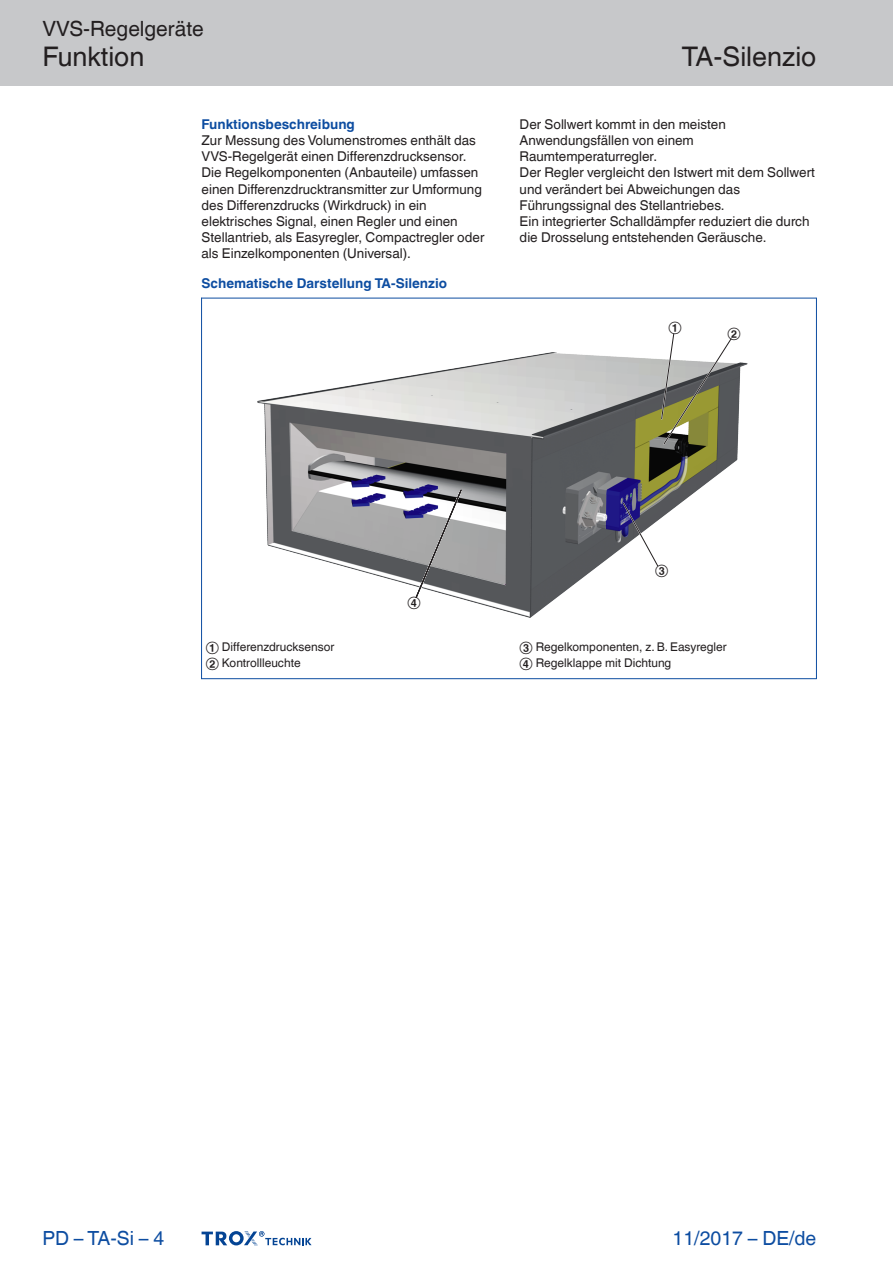
<style>
.page{position:relative;width:893px;height:1263px;background:#fff}
.page>*{position:absolute;margin:0;border:0;box-sizing:border-box;transform-origin:0 0}
.Navigation_3{font:27px "TROX Helvetica";color:#231f20}
.Navigation_2{font:27px "TROX Helvetica";color:#231f20}
.Navigation_1{font:21px "TROX Helvetica";color:#231f20}
.date{font:19.5px "TROX Helvetica";color:#0d4da1}
.pagina_li-re{font:19.5px "TROX Helvetica";color:#0d4da1}
.descr_txt_section_pa{font:13.5px/16.2px "TROX Helvetica";color:#231f20}
.Standard_oben_links{font:700 13.5px "TROX Helvetica";color:#0d4da1}
.descr_txt_section_ti{font:700 13.5px "TROX Helvetica";color:#0d4da1}
._30_graphic_index{font:12px "TROX Helvetica";color:#231f20}
.Update_OIDs{font:12px "TROX Helvetica";color:#231f20}
</style>
<div class="page">
<div style="left:0;top:0;width:893px;height:85px;background:#c7c8ca"></div>
<svg style="left:202px;top:1231px;width:110px;height:15px"></svg>
<svg style="left:202px;top:299px;width:546px;height:339px"></svg>
<hr style="left:201px;top:298px;width:1px;height:381px;background:#0d4da1">
<hr style="left:816px;top:298px;width:1px;height:381px;background:#0d4da1">
<hr style="left:201px;top:298px;width:615px;height:1px;background:#0d4da1">
<hr style="left:201px;top:678px;width:615px;height:1px;background:#0d4da1">
<p class="Navigation_1" style="left:43px;top:17px;width:163px">VVS-Regelgeräte</p>
<p class="Navigation_2" style="left:43px;top:41px;width:103px">Funktion</p>
<p class="descr_txt_section_ti" style="left:202px;top:116px;width:155px">Funktionsbeschreibung</p>
<p class="descr_txt_section_pa" style="left:202px;top:132px;width:276px">Zur Messung des Volumenstromes enthält das<br>VVS-Regelgerät einen Differenzdrucksensor.</p>
<p class="descr_txt_section_pa" style="left:202px;top:165px;width:284px">Die Regelkomponenten (Anbauteile) umfassen einen Differenzdrucktransmitter zur Umformung des Differenzdrucks (Wirkdruck) in ein elektrisches Signal, einen Regler und einen Stellantrieb, als Easyregler, Compactregler oder als Einzelkomponenten (Universal).</p>
<p class="Standard_oben_links" style="left:202px;top:276px;width:247px">Schematische Darstellung TA-Silenzio</p>
<p class="Navigation_3" style="left:682px;top:41px;width:136px">TA-Silenzio</p>
<p class="descr_txt_section_pa" style="left:520px;top:116px;width:208px">Der Sollwert kommt in den meisten<br>Anwendungsfällen von einem<br>Raumtemperaturregler.</p>
<p class="descr_txt_section_pa" style="left:520px;top:165px;width:297px">Der Regler vergleicht den Istwert mit dem Sollwert und verändert bei Abweichungen das<br>Führungssignal des Stellantriebes.</p>
<p class="descr_txt_section_pa" style="left:520px;top:213px;width:292px">Ein integrierter Schalldämpfer reduziert die durch die Drosselung entstehenden Geräusche.</p>
<p class="Update_OIDs" style="left:668px;top:320px;width:15px">①</p>
<p class="Update_OIDs" style="left:727px;top:325px;width:15px">②</p>
<p class="_30_graphic_index" style="left:206px;top:640px;width:130px">① Differenzdrucksensor</p>
<p class="_30_graphic_index" style="left:206px;top:656px;width:96px">② Kontrollleuchte</p>
<p class="Update_OIDs" style="left:407px;top:595px;width:15px">④</p>
<p class="Update_OIDs" style="left:655px;top:563px;width:15px">③</p>
<p class="_30_graphic_index" style="left:520px;top:640px;width:209px">③ Regelkomponenten, z. B. Easyregler</p>
<p class="_30_graphic_index" style="left:520px;top:656px;width:153px">④ Regelklappe mit Dichtung</p>
<p class="pagina_li-re" style="left:43px;top:1227px;width:123px">PD – TA-Si – 4</p>
<p class="date" style="left:673px;top:1227px;width:145px">11/2017 – DE/de</p>
</div>
